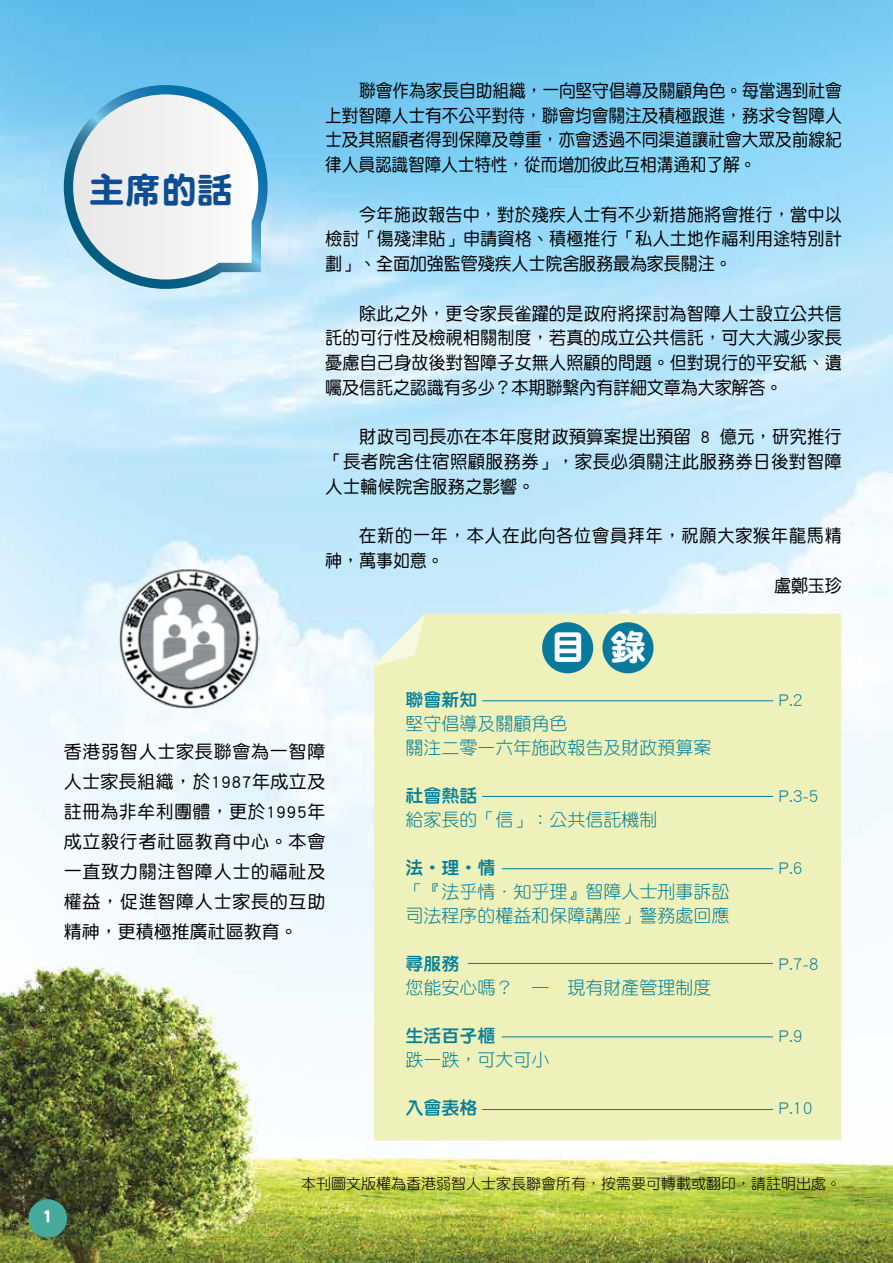
<style>
.page{position:relative;width:893px;height:1263px;background:#fff}
.page>*{position:absolute;margin:0;border:0;box-sizing:border-box;transform-origin:0 0}
.t1{font:36px "DF Yuan Std W9";color:#0e4d94}
.t2{font:36px "DF Yuan Std W9";color:#fff}
.t3{font:18px/24.8px "DF Yuan Std W5";letter-spacing:.005em;color:#000;text-align:justify;scale:.95 1}
.t4{font:18px/30px "DF Yuan Std W5";letter-spacing:.005em;color:#000;text-align:justify}
.t5{font:18px/24px "DF Yuan Std W3";color:#048099}
.t6{font:18px/24.8px "DF Yuan Std W5";letter-spacing:.005em;color:#000;text-align:justify;scale:.93 1}
.t7{font:18px "DF Yuan Std W5";letter-spacing:.045em;color:#000;scale:.95 1}
.t8{font:18px "DF Yuan Std W8";color:#048099}
.t9{font:18px "DF Yuan Std W9";color:#fff}
.t10{font:15px "DF Yuan Std W3";color:#000}
</style>
<div class="page">
<img style="left:0;top:0;width:893px;height:1263px">
<svg style="left:64px;top:85px;width:204px;height:204px"></svg>
<div style="left:28px;top:1199px;width:39px;height:39px;background:#46a999;border-radius:50%"></div>
<div style="left:374px;top:614px;width:467px;height:526px;background:#eff1ba"></div>
<hr style="left:482px;top:700px;width:291px;height:1px;background:#048099">
<hr style="left:482px;top:796px;width:291px;height:1px;background:#048099">
<hr style="left:502px;top:868px;width:271px;height:1px;background:#048099">
<hr style="left:468px;top:963px;width:305px;height:1px;background:#048099">
<hr style="left:502px;top:1036px;width:271px;height:1px;background:#048099">
<hr style="left:482px;top:1109px;width:291px;height:1px;background:#048099">
<svg style="left:371px;top:614px;width:54px;height:53px;background:#e0f0e5"></svg>
<div style="left:542px;top:622px;width:51px;height:51px;background:#097a9c;border-radius:50%"></div>
<div style="left:602px;top:622px;width:51px;height:51px;background:#097a9c;border-radius:50%"></div>
<img style="left:118px;top:568px;width:142px;height:142px">
<h1 class="t1" style="left:89px;top:170px;width:146px">主席的話</h1>
<p class="t6" style="left:325px;top:78px;width:557px;text-indent:34px">聯會作為家長自助組織，一向堅守倡導及關顧角色。每當遇到社會上對智障人士有不公平對待，聯會均會關注及積極跟進，務求令智障人士及其照顧者得到保障及尊重，亦會透過不同渠道讓社會大眾及前線紀律人員認識智障人士特性，從而增加彼此互相溝通和了解。</p>
<p class="t3" style="left:325px;top:201px;width:545px;text-indent:34px">今年施政報告中，對於殘疾人士有不少新措施將會推行，當中以檢討「傷殘津貼」申請資格、積極推行「私人土地作福利用途特別計劃」、全面加強監管殘疾人士院舍服務最為家長關注。</p>
<p class="t3" style="left:325px;top:300px;width:545px;text-indent:34px">除此之外，更令家長雀躍的是政府將探討為智障人士設立公共信託的可行性及檢視相關制度，若真的成立公共信託，可大大減少家長憂慮自己身故後對智障子女無人照顧的問題。但對現行的平安紙、遺囑及信託之認識有多少？本期聯繫內有詳細文章為大家解答。</p>
<p class="t4" style="left:325px;top:424px;width:518px;line-height:24.8px;text-indent:34px">財政司司長亦在本年度財政預算案提出預留 8 億元，研究推行「長者院舍住宿照顧服務券」，家長必須關注此服務券日後對智障人士輪候院舍服務之影響。</p>
<p class="t7" style="left:359px;top:526px;width:509px">在新的一年，本人在此向各位會員拜年，祝願大家猴年龍馬精</p>
<p class="t3" style="left:325px;top:548px;width:126px">神，萬事如意。</p>
<p class="t3" style="left:774px;top:573px;width:73px">盧鄭玉珍</p>
<h1 class="t2" style="left:550px;top:627px;width:97px">目 錄</h1>
<p class="t4" style="left:64px;top:736px;width:263px">香港弱智人士家長聯會為一智障人士家長組織，於1987年成立及註冊為非牟利團體，更於1995年成立毅行者社區教育中心。本會一直致力關注智障人士的福祉及權益，促進智障人士家長的互助精神，更積極推廣社區教育。</p>
<p class="t8" style="left:405px;top:690px;width:73px">聯會新知</p>
<p class="t5" style="left:779px;top:688px;width:25px">P.2</p>
<p class="t5" style="left:405px;top:712px;width:307px">堅守倡導及關顧角色<br>關注二零一六年施政報告及財政預算案</p>
<p class="t8" style="left:405px;top:786px;width:73px">社會熱話</p>
<p class="t5" style="left:779px;top:784px;width:41px">P.3-5</p>
<p class="t5" style="left:405px;top:808px;width:253px">給家長的「信」：公共信託機制</p>
<p class="t8" style="left:405px;top:858px;width:91px">法‧理‧情</p>
<p class="t5" style="left:779px;top:856px;width:25px">P.6</p>
<p class="t5" style="left:405px;top:880px;width:325px">「『法乎情．知乎理』智障人士刑事訴訟司法程序的權益和保障講座」警務處回應</p>
<p class="t8" style="left:405px;top:954px;width:55px">尋服務</p>
<p class="t5" style="left:779px;top:952px;width:41px">P.7-8</p>
<p class="t5" style="left:405px;top:976px;width:307px">您能安心嗎？　—　現有財產管理制度</p>
<p class="t8" style="left:405px;top:1026px;width:91px">生活百子櫃</p>
<p class="t5" style="left:779px;top:1024px;width:25px">P.9</p>
<p class="t5" style="left:405px;top:1048px;width:145px">跌一跌，可大可小</p>
<p class="t8" style="left:405px;top:1098px;width:73px">入會表格</p>
<p class="t5" style="left:779px;top:1096px;width:35px">P.10</p>
<p class="t9" style="left:41px;top:1205px;width:14px">1</p>
<p class="t10" style="left:301px;top:1175px;width:541px">本刊圖文版權為香港弱智人士家長聯會所有，按需要可轉載或翻印，請註明出處。</p>
</div>
